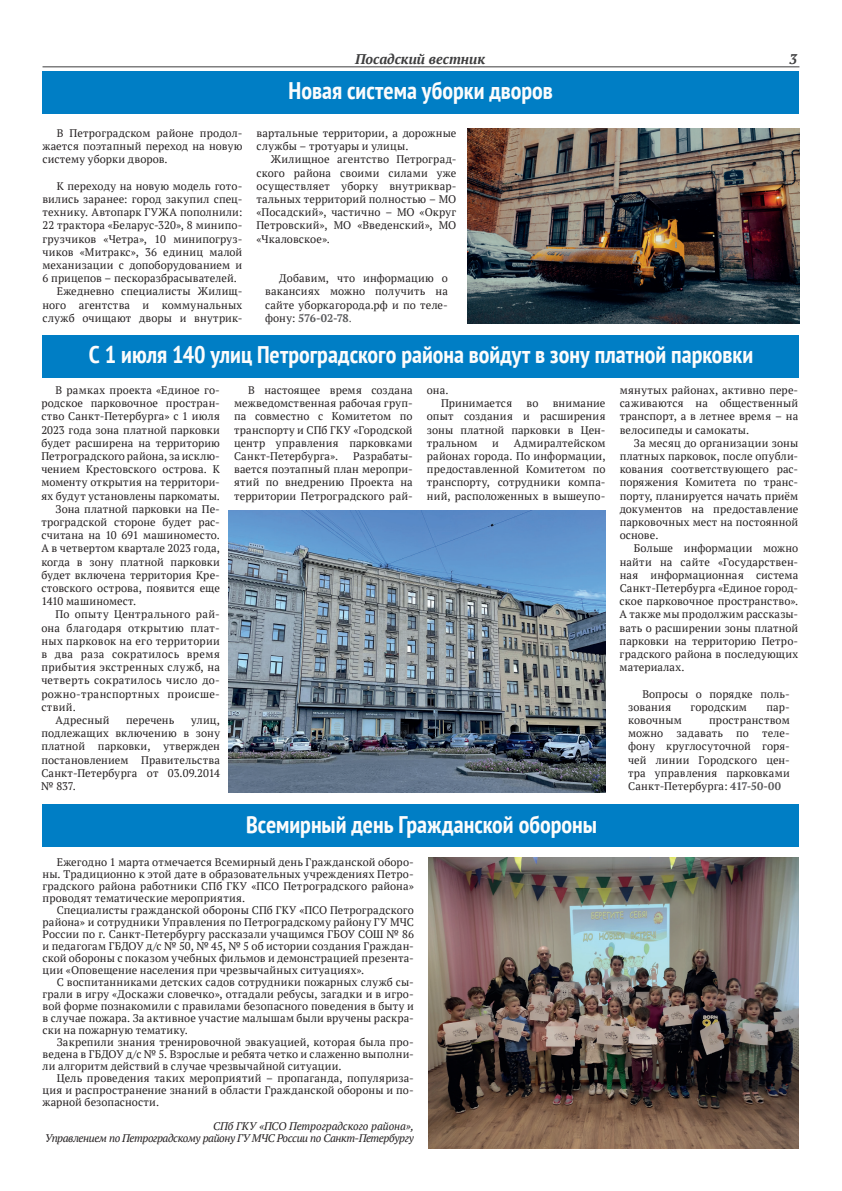
<style>
.page{position:relative;width:842px;height:1191px;background:#fff}
.page>*{position:absolute;margin:0;border:0;box-sizing:border-box;transform-origin:0 0}
.t1{font:700 condensed 24px "PT Sans";color:#fcfcfc}
.t2{font:italic 700 14px "PT Serif";color:#3e3e3f}
.t3{font:11px/13.2px "PT Serif";letter-spacing:.015em;color:#231f20;text-align:justify}
.t4{font:11px "PT Serif";letter-spacing:.035em;color:#231f20}
.t5{font:italic 11px/12px "PT Serif";letter-spacing:-.03em;color:#231f20;text-align:right}
.t6{font:11px "PT Serif";letter-spacing:.04em;color:#231f20}
.s1{font-weight:700;color:#57585a}
.s2{color:#57585a}
</style>
<div class="page">
<hr style="left:43px;top:66px;width:756px;height:1px;background:#3e3e3f">
<div style="left:43px;top:71px;width:756px;height:42px;background:#007ec5"></div>
<div style="left:42px;top:335px;width:757px;height:42px;background:#007ec5"></div>
<img style="left:467px;top:128px;width:332px;height:196px">
<img style="left:229px;top:510px;width:376px;height:282px">
<img style="left:429px;top:857px;width:369px;height:291px">
<div style="left:43px;top:804px;width:756px;height:43px;background:#007ec5"></div>
<p class="t3" style="left:43px;top:126px;width:201px;text-indent:14px">В Петроградском районе продол&shy;жается поэтапный переход на новую систему уборки дворов.</p>
<p class="t3" style="left:57px;top:179px;width:187px">К переходу на новую модель гото-</p>
<p class="t3" style="left:43px;top:192px;width:201px">вились заранее: город закупил спец-</p>
<p class="t3" style="left:43px;top:205px;width:201px">технику. Автопарк ГУЖА пополнили:</p>
<p class="t3" style="left:43px;top:219px;width:201px">22 трактора «Беларус-320», 8 минипо-</p>
<p class="t3" style="left:43px;top:232px;width:201px">грузчиков «Четра», 10 минипогруз-</p>
<p class="t3" style="left:43px;top:245px;width:201px">чиков «Митракс», 36 единиц малой</p>
<p class="t3" style="left:43px;top:258px;width:201px">механизации с допоборудованием и</p>
<p class="t3" style="left:43px;top:271px;width:196px">6 прицепов – пескоразбрасывателей.</p>
<p class="t3" style="left:57px;top:285px;width:187px">Ежедневно специалисты Жилищ-</p>
<p class="t3" style="left:42px;top:298px;width:201px">ного агентства и коммунальных</p>
<p class="t3" style="left:42px;top:311px;width:201px">служб очищают дворы и внутрик-</p>
<p class="t2" style="left:355px;top:50px;width:132px">Посадский вестник</p>
<p class="t2" style="left:789px;top:50px;width:9px">3</p>
<h1 class="t1" style="left:289px;top:75px;width:266px">Новая система уборки дворов</h1>
<p class="t3" style="left:257px;top:126px;width:201px">вартальные территории, а дорожные службы – тротуары и улицы.</p>
<p class="t3" style="left:256px;top:153px;width:201px;text-indent:14px">Жилищное агентство Петроград&shy;ского района своими силами уже осуществляет уборку внутриквар&shy;тальных территорий полностью – МО «Посадский», частично – МО «Округ Петровский», МО «Введенский», МО «Чкаловское».</p>
<p class="t3" style="left:265px;top:271px;width:184px;text-indent:14px">Добавим, что информацию о вакансиях можно получить на сайте уборкагорода.рф и по теле&shy;фону: <span class="s1">576-02-78</span><span class="s2">.</span></p>
<h1 class="t1" style="left:89px;top:339px;width:666px">С 1 июля 140 улиц Петроградского района войдут в зону платной парковки</h1>
<p class="t3" style="left:56px;top:383px;width:166px">В рамках проекта «Единое го-</p>
<p class="t3" style="left:41px;top:396px;width:180px">родское парковочное простран-</p>
<p class="t3" style="left:41px;top:410px;width:180px">ство Санкт‑Петербурга» с 1 июля</p>
<p class="t3" style="left:41px;top:423px;width:180px">2023 года зона платной парковки</p>
<p class="t3" style="left:41px;top:436px;width:180px">будет расширена на территорию</p>
<p class="t3" style="left:41px;top:449px;width:180px">Петроградского района, за исклю-</p>
<p class="t3" style="left:41px;top:462px;width:180px">чением Крестовского острова. К</p>
<p class="t3" style="left:41px;top:476px;width:180px">моменту открытия на территори-</p>
<p class="t3" style="left:41px;top:489px;width:180px">ях будут установлены паркоматы.</p>
<p class="t3" style="left:56px;top:502px;width:166px">Зона платной парковки на Пе-</p>
<p class="t3" style="left:41px;top:515px;width:180px">троградской стороне будет рас-</p>
<p class="t3" style="left:41px;top:528px;width:180px">считана на 10 691 машиноместо.</p>
<p class="t3" style="left:41px;top:542px;width:180px">А в четвертом квартале 2023 года,</p>
<p class="t3" style="left:41px;top:555px;width:180px">когда в зону платной парковки</p>
<p class="t3" style="left:41px;top:568px;width:180px">будет включена территория Кре-</p>
<p class="t3" style="left:41px;top:581px;width:180px">стовского острова, появится еще</p>
<p class="t3" style="left:41px;top:594px;width:96px">1410 машиномест.</p>
<p class="t4" style="left:56px;top:607px;width:166px">По опыту Центрального рай-</p>
<p class="t4" style="left:41px;top:620px;width:180px">она благодаря открытию плат-</p>
<p class="t3" style="left:41px;top:634px;width:180px">ных парковок на его территории</p>
<p class="t4" style="left:41px;top:647px;width:180px">в два раза сократилось время</p>
<p class="t6" style="left:41px;top:660px;width:180px">прибытия экстренных служб, на</p>
<p class="t4" style="left:41px;top:673px;width:180px">четверть сократилось число до-</p>
<p class="t4" style="left:41px;top:686px;width:180px">рожно-транспортных происше-</p>
<p class="t3" style="left:41px;top:700px;width:36px">ствий.</p>
<p class="t3" style="left:56px;top:713px;width:56px">Адресный</p>
<p class="t3" style="left:126px;top:713px;width:50px">перечень</p>
<p class="t3" style="left:41px;top:713px;width:180px;text-indent:150px">улиц, подлежащих включению в зону платной парковки, утвержден постановлением Правительства Санкт‑Петербурга от 03.09.2014 № 837.</p>
<p class="t3" style="left:234px;top:383px;width:180px;text-indent:14px">В настоящее время создана межведомственная рабочая груп&shy;па совместно с Комитетом по транспорту и СПб ГКУ «Городской центр управления парковками Санкт‑Петербурга».</p>
<p class="t3" style="left:234px;top:449px;width:180px;text-indent:119px">Разрабаты&shy;вается поэтапный план меропри&shy;ятий по внедрению Проекта на территории Петроградского рай-</p>
<p class="t3" style="left:441px;top:383px;width:73px;text-indent:-14px">она.<br>Принимается</p>
<p class="t3" style="left:427px;top:396px;width:180px;text-indent:126px">внимание опыт создания и расширения зоны платной парковки в Цен&shy;тральном</p>
<p class="t3" style="left:526px;top:396px;width:14px">во</p>
<p class="t3" style="left:427px;top:436px;width:180px;text-indent:87px">Адмиралтейском районах города. По информации, предоставленной Комитетом по транспорту, сотрудники компа&shy;ний, расположенных в вышеупо-</p>
<p class="t3" style="left:492px;top:436px;width:8px">и</p>
<h1 class="t1" style="left:246px;top:808px;width:352px">Всемирный день Гражданской обороны</h1>
<p class="t3" style="left:43px;top:856px;width:373px;line-height:12px;text-indent:14px">Ежегодно 1 марта отмечается Всемирный день Гражданской оборо&shy;ны. Традиционно к этой дате в образовательных учреждениях Петро&shy;градского района работники СПб ГКУ «ПСО Петроградского района» проводят тематические мероприятия.</p>
<p class="t3" style="left:43px;top:904px;width:373px;line-height:12px;text-indent:14px">Специалисты гражданской обороны СПб ГКУ «ПСО Петроградского района» и сотрудники Управления по Петроградскому району ГУ МЧС России по г. Санкт-Петербургу рассказали учащимся ГБОУ СОШ № 86 и педагогам ГБДОУ д/с № 50, № 45, № 5 об истории создания Граждан&shy;ской обороны с показом учебных фильмов и демонстрацией презента&shy;ции «Оповещение населения при чрезвычайных ситуациях».</p>
<p class="t3" style="left:43px;top:976px;width:373px;line-height:12px;text-indent:14px">С воспитанниками детских садов сотрудники пожарных служб сы&shy;грали в игру «Доскажи словечко», отгадали ребусы, загадки и в игро&shy;вой форме познакомили с правилами безопасного поведения в быту и в случае пожара. За активное участие малышам были вручены раскра&shy;ски на пожарную тематику.</p>
<p class="t3" style="left:43px;top:1036px;width:373px;line-height:12px;text-indent:14px">Закрепили знания тренировочной эвакуацией, которая была про&shy;ведена в ГБДОУ д/с № 5. Взрослые и ребята четко и слаженно выполни&shy;ли алгоритм действий в случае чрезвычайной ситуации.</p>
<p class="t3" style="left:43px;top:1072px;width:373px;line-height:12px;text-indent:14px">Цель проведения таких мероприятий – пропаганда, популяриза&shy;ция и распространение знаний в области Гражданской обороны и по&shy;жарной безопасности.</p>
<p class="t5" style="left:45px;top:1120px;width:370px">СПб ГКУ «ПСО Петроградского района»,<br>Управлением по Петроградскому району ГУ МЧС России по Санкт-Петербургу</p>
<p class="t3" style="left:620px;top:383px;width:180px">мянутых районах, активно пере&shy;саживаются на общественный транспорт, а в летнее время – на велосипеды и самокаты.</p>
<p class="t3" style="left:620px;top:436px;width:180px;text-indent:14px">За месяц до организации зоны платных парковок, после опубли&shy;кования соответствующего рас&shy;поряжения Комитета по транс&shy;порту, планируется начать приём документов на предоставление парковочных мест на постоянной основе.</p>
<p class="t3" style="left:620px;top:542px;width:180px;text-indent:14px">Больше информации можно найти на сайте «Государствен&shy;ная информационная система Санкт‑Петербурга «Единое город&shy;ское парковочное пространство».<br>А также мы продолжим рассказы&shy;вать о расширении зоны платной парковки на территорию Петро&shy;градского района в последующих материалах.</p>
<p class="t3" style="left:628px;top:687px;width:163px;text-indent:14px">Вопросы о порядке поль&shy;зования</p>
<p class="t3" style="left:690px;top:700px;width:58px">городским</p>
<p class="t3" style="left:766px;top:700px;width:25px">пар-</p>
<p class="t3" style="left:628px;top:713px;width:163px;text-indent:81px">пространством можно задавать по теле&shy;фону круглосуточной горя&shy;чей линии Городского цен&shy;тра управления парковками Санкт‑Петербурга: <span class="s1">417-50-00</span></p>
<p class="t3" style="left:628px;top:713px;width:55px">ковочным</p>
</div>
